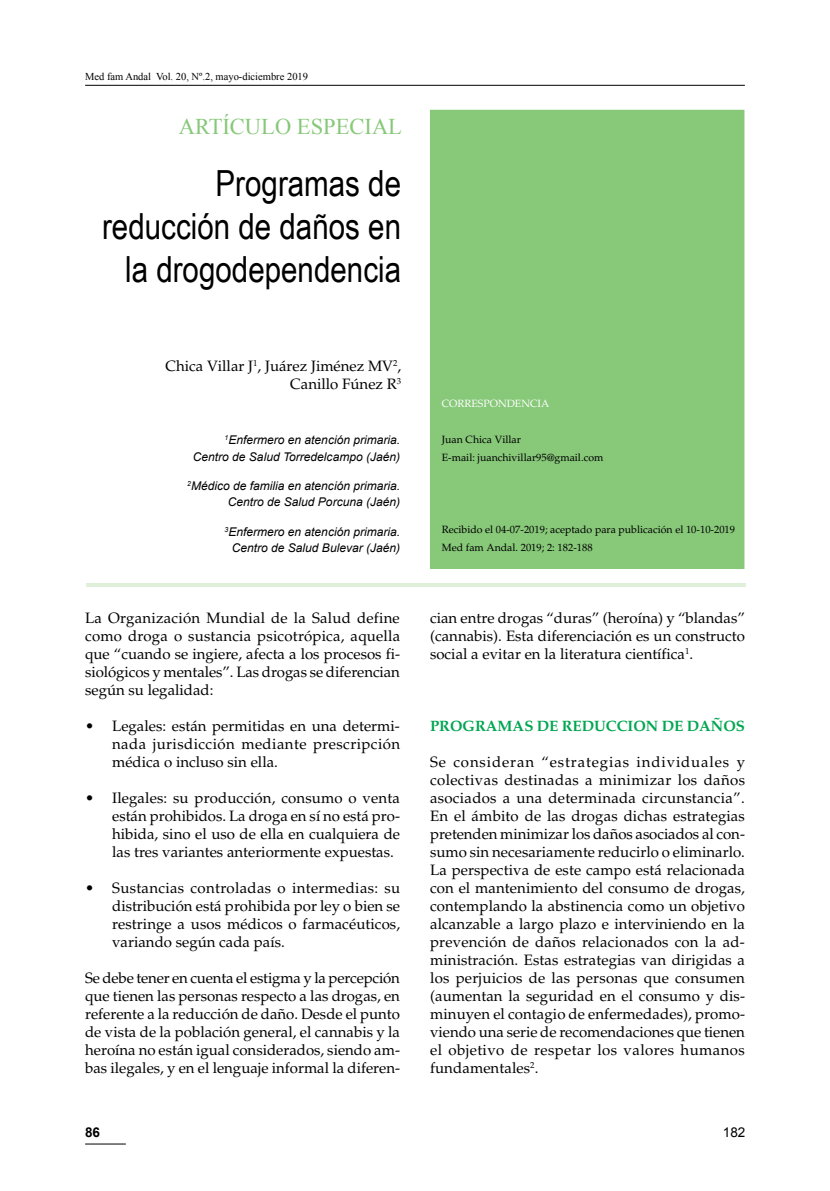
<style>
.page{position:relative;width:830px;height:1191px;background:#fff}
.page>*{position:absolute;margin:0;border:0;box-sizing:border-box;transform-origin:0 0}
.t1{font:36px/43.2px "Arial Narrow";color:#000;text-align:right}
.t2{font:22.5px "Times New Roman";color:#87c879}
.t3{font:15px/18px "Palatino";color:#000;text-align:justify}
.t4{font:700 15px "Palatino";color:#00a651}
.t5{font:13.5px "Arial";color:#000}
.t6{font:700 13.5px "Arial";color:#000}
.t7{font:italic 12px/16.5px "Arial";color:#000;text-align:right}
.t8{font:10.5px/18px "Palatino";color:#000}
.t9{font:10.5px "Times New Roman";color:#000}
.t10{font:10.5px "Palatino";color:#fff}
</style>
<div class="page">
<hr style="left:85px;top:1143px;width:41px;height:1px;background:#000">
<hr style="left:85px;top:85px;width:659px;height:1px;background:#000">
<div style="left:429px;top:110px;width:315px;height:459px;background:#87c879"></div>
<hr style="left:86px;top:583px;width:659px;height:4px;background:#e0efda">
<p class="t9" style="left:85px;top:70px;width:224px">Med fam Andal Vol. 20, Nº.2, mayo-diciembre 2019</p>
<h2 class="t2" style="left:179px;top:112px;width:225px">ARTÍCULO ESPECIAL</h2>
<h1 class="t1" style="left:102px;top:160px;width:300px">Programas de reducción de daños en la drogodependencia</h1>
<p class="t3" style="left:165px;top:357px;width:237px;text-align:right">Chica Villar J<sup>1</sup>, Juárez Jiménez MV<sup>2</sup>,<br>Canillo Fúnez R<sup>3</sup></p>
<p class="t7" style="left:193px;top:432px;width:208px"><sup>1</sup>Enfermero en atención primaria.<br>Centro de Salud Torredelcampo (Jaén)</p>
<p class="t7" style="left:187px;top:477px;width:214px"><sup>2</sup>Médico de familia en atención primaria.<br>Centro de Salud Porcuna (Jaén)</p>
<p class="t7" style="left:224px;top:523px;width:177px;text-align:center"><sup>3</sup>Enfermero en atención primaria.<br>Centro de Salud Bulevar (Jaén)</p>
<p class="t3" style="left:85px;top:609px;width:316px">La Organización Mundial de la Salud define como droga o sustancia psicotrópica, aquella que “cuando se ingiere, afecta a los procesos fi&shy;siológicos y mentales”. Las drogas se diferencian según su legalidad:</p>
<p class="t3" style="left:112px;top:717px;width:289px;text-indent:-27px">• Legales: están permitidas en una determi&shy;nada jurisdicción mediante prescripción médica o incluso sin ella.</p>
<p class="t3" style="left:112px;top:789px;width:289px;text-indent:-27px">• Ilegales: su producción, consumo o venta están prohibidos. La droga en sí no está pro&shy;hibida, sino el uso de ella en cualquiera de las tres variantes anteriormente expuestas.</p>
<p class="t3" style="left:112px;top:879px;width:289px;text-indent:-27px">• Sustancias controladas o intermedias: su distribución está prohibida por ley o bien se restringe a usos médicos o farmacéuticos, variando según cada país.</p>
<p class="t3" style="left:85px;top:969px;width:316px">Se debe tener en cuenta el estigma y la percepción que tienen las personas respecto a las drogas, en referente a la reducción de daño. Desde el punto de vista de la población general, el cannabis y la heroína no están igual considerados, siendo am&shy;bas ilegales, y en el lenguaje informal la diferen-</p>
<p class="t6" style="left:85px;top:1122px;width:17px">86</p>
<p class="t10" style="left:441px;top:397px;width:109px">CORRESPONDENCIA</p>
<p class="t8" style="left:441px;top:430px;width:163px">Juan Chica Villar<br>E-mail: juanchivillar95@gmail.com</p>
<p class="t8" style="left:441px;top:520px;width:294px">Recibido el 04-07-2019; aceptado para publicación el 10-10-2019<br>Med fam Andal. 2019; 2: 182-188</p>
<p class="t3" style="left:430px;top:609px;width:316px">cian entre drogas “duras” (heroína) y “blandas” (cannabis). Esta diferenciación es un constructo social a evitar en la literatura científica<sup>1</sup>.</p>
<p class="t4" style="left:430px;top:717px;width:316px">PROGRAMAS DE REDUCCION DE DAÑOS</p>
<p class="t3" style="left:430px;top:753px;width:316px">Se consideran “estrategias individuales y colectivas destinadas a minimizar los daños asociados a una determinada circunstancia”.<br>En el ámbito de las drogas dichas estrategias pretenden minimizar los daños asociados al con&shy;sumo sin necesariamente reducirlo o eliminarlo.<br>La perspectiva de este campo está relacionada con el mantenimiento del consumo de drogas, contemplando la abstinencia como un objetivo alcanzable a largo plazo e interviniendo en la prevención de daños relacionados con la ad&shy;ministración. Estas estrategias van dirigidas a los perjuicios de las personas que consumen (aumentan la seguridad en el consumo y dis&shy;minuyen el contagio de enfermedades), promo&shy;viendo una serie de recomendaciones que tienen el objetivo de respetar los valores humanos fundamentales<sup>2</sup>.</p>
<p class="t5" style="left:722px;top:1123px;width:24px">182</p>
</div>
